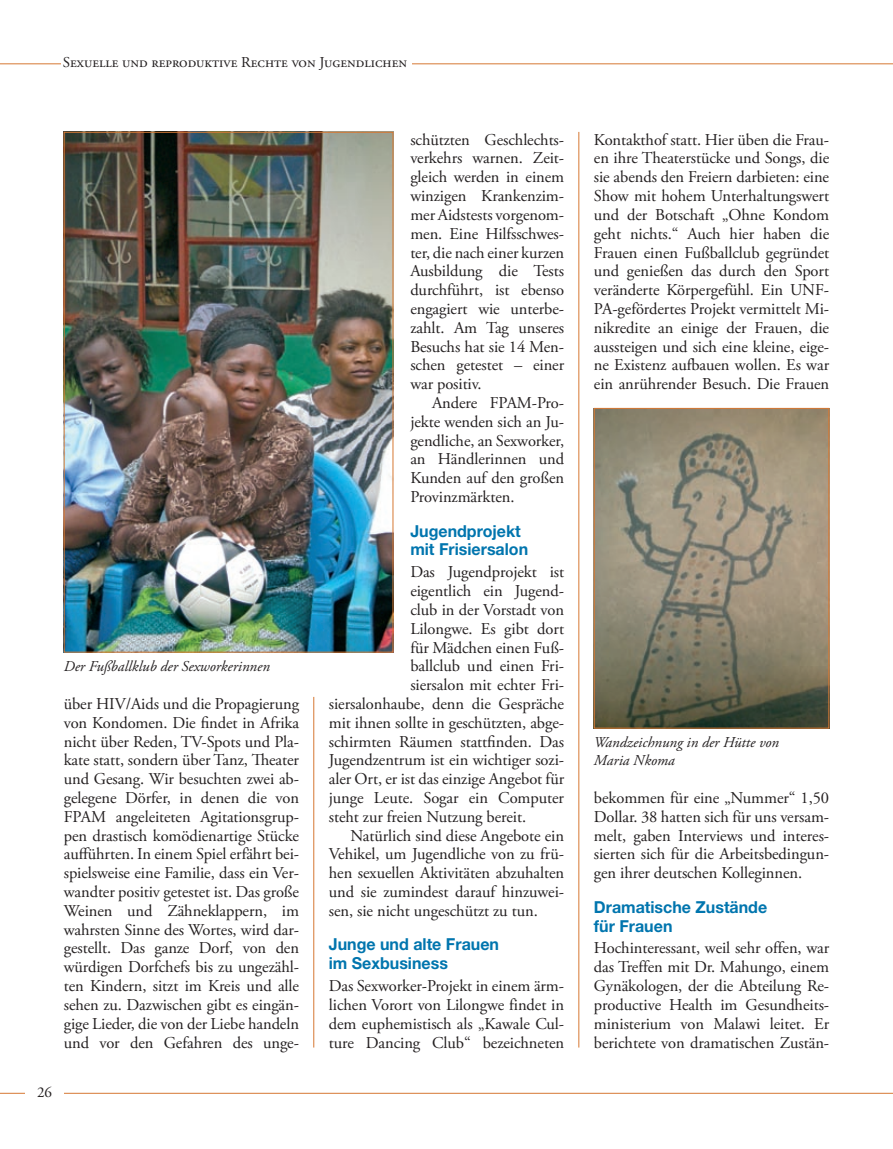
<style>
.page{position:relative;width:893px;height:1149px;background:#fff}
.page>*{position:absolute;margin:0;border:0;box-sizing:border-box;transform-origin:0 0}
.t1{font:16.5px/18.8px "Adobe Garamond Pro";letter-spacing:-.005em;color:#231f20;text-align:justify}
.t2{font:700 16.5px/18.8px "Helvetica Neue LT Pro";color:#0075ae}
.t3{font:italic 15px/18px "Adobe Garamond Pro";color:#231f20}
.t4{font:15px "Adobe Garamond Pro";color:#231f20}
</style>
<div class="page">
<hr style="left:0;top:63px;width:893px;height:1px;background:#d67833">
<div style="left:61px;top:56px;width:350px;height:28px;background:#fff"></div>
<hr style="left:0;top:1092px;width:893px;height:1px;background:#d67833">
<div style="left:26px;top:1086px;width:38px;height:17px;background:#fff"></div>
<hr style="left:578px;top:132px;width:1px;height:915px;background:#d67833">
<img style="left:596px;top:410px;width:231px;height:316px">
<div style="left:594px;top:408px;width:235px;height:320px;border:1px solid #d67833"></div>
<img style="left:66px;top:134px;width:325px;height:516px">
<hr style="left:313px;top:696px;width:1px;height:351px;background:#d67833">
<p class="t4" style="left:63px;top:53px;width:346px">SEXUELLE UND REPRODUKTIVE RECHTE VON JUGENDLICHEN</p>
<p class="t3" style="left:64px;top:657px;width:208px">Der Fußballklub der Sexworkerinnen</p>
<p class="t1" style="left:64px;top:694px;width:237px">über HIV/Aids und die Propagierung von Kondomen. Die findet in Afrika nicht über Reden, TV-Spots und Pla&shy;kate statt, sondern über Tanz, Theater und Gesang. Wir besuchten zwei ab&shy;gelegene Dörfer, in denen die von FPAM angeleiteten Agitationsgrup&shy;pen drastisch komödienartige Stücke aufführten. In einem Spiel erfährt bei&shy;spielsweise eine Familie, dass ein Ver&shy;wandter positiv getestet ist. Das große Weinen und Zähneklappern, im wahrsten Sinne des Wortes, wird dar&shy;gestellt. Das ganze Dorf, von den würdigen Dorfchefs bis zu ungezähl&shy;ten Kindern, sitzt im Kreis und alle sehen zu. Dazwischen gibt es eingän&shy;gige Lieder, die von der Liebe handeln und vor den Gefahren des unge-</p>
<p class="t4" style="left:37px;top:1083px;width:16px">26</p>
<p class="t1" style="left:410px;top:131px;width:155px">schützten Geschlechts&shy;verkehrs warnen. Zeit&shy;gleich werden in einem winzigen Krankenzim&shy;mer Aidstests vorgenom&shy;men. Eine Hilfsschwes&shy;ter, die nach einer kurzen Ausbildung die Tests durchführt, ist ebenso engagiert wie unterbe&shy;zahlt. Am Tag unseres Besuchs hat sie 14 Men&shy;schen getestet – einer war positiv.</p>
<p class="t1" style="left:410px;top:394px;width:155px;text-indent:22px">Andere FPAM-Pro&shy;jekte wenden sich an Ju&shy;gendliche, an Sexworker, an Händlerinnen und Kunden auf den großen Provinzmärkten.</p>
<p class="t2" style="left:410px;top:521px;width:119px">Jugendprojekt mit Frisiersalon</p>
<p class="t1" style="left:410px;top:563px;width:155px">Das Jugendprojekt ist</p>
<p class="t1" style="left:410px;top:582px;width:155px">eigentlich ein Jugend-</p>
<p class="t1" style="left:410px;top:600px;width:155px">club in der Vorstadt von</p>
<p class="t1" style="left:410px;top:619px;width:155px">Lilongwe. Es gibt dort</p>
<p class="t1" style="left:410px;top:638px;width:155px">für Mädchen einen Fuß-</p>
<p class="t1" style="left:410px;top:657px;width:155px">ballclub und einen Fri-</p>
<p class="t1" style="left:410px;top:676px;width:155px">siersalon mit echter Fri-</p>
<p class="t1" style="left:329px;top:694px;width:237px">siersalonhaube, denn die Gespräche</p>
<p class="t1" style="left:329px;top:713px;width:237px">mit ihnen sollte in geschützten, abge-</p>
<p class="t1" style="left:329px;top:732px;width:237px">schirmten Räumen stattfinden. Das</p>
<p class="t1" style="left:329px;top:751px;width:237px">Jugendzentrum ist ein wichtiger sozi-</p>
<p class="t1" style="left:329px;top:770px;width:237px">aler Ort, er ist das einzige Angebot für</p>
<p class="t1" style="left:329px;top:788px;width:237px">junge Leute. Sogar ein Computer</p>
<p class="t1" style="left:329px;top:807px;width:199px">steht zur freien Nutzung bereit.</p>
<p class="t1" style="left:351px;top:826px;width:215px">Natürlich sind diese Angebote ein</p>
<p class="t1" style="left:329px;top:845px;width:237px">Vehikel, um Jugendliche von zu frü-</p>
<p class="t1" style="left:329px;top:864px;width:237px">hen sexuellen Aktivitäten abzuhalten</p>
<p class="t1" style="left:329px;top:882px;width:237px">und sie zumindest darauf hinzuwei-</p>
<p class="t1" style="left:329px;top:901px;width:210px">sen, sie nicht ungeschützt zu tun.</p>
<p class="t2" style="left:329px;top:934px;width:172px">Junge und alte Frauen im Sexbusiness</p>
<p class="t1" style="left:329px;top:976px;width:237px">Das Sexworker-Projekt in einem ärm&shy;lichen Vorort von Lilongwe findet in dem euphemistisch als „Kawale Cul&shy;ture Dancing Club“ bezeichneten</p>
<p class="t1" style="left:594px;top:131px;width:237px">Kontakthof statt. Hier üben die Frau&shy;en ihre Theaterstücke und Songs, die sie abends den Freiern darbieten: eine Show mit hohem Unterhaltungswert und der Botschaft „Ohne Kondom geht nichts.“ Auch hier haben die Frauen einen Fußballclub gegründet und genießen das durch den Sport veränderte Körpergefühl. Ein UNF-PA-gefördertes Projekt vermittelt Mi&shy;nikredite an einige der Frauen, die aussteigen und sich eine kleine, eige&shy;ne Existenz aufbauen wollen. Es war ein anrührender Besuch. Die Frauen</p>
<p class="t3" style="left:594px;top:733px;width:187px">Wandzeichnung in der Hütte von<br>Maria Nkoma</p>
<p class="t1" style="left:594px;top:788px;width:237px">bekommen für eine „Nummer“ 1,50<br>Dollar. 38 hatten sich für uns versam&shy;melt, gaben Interviews und interes&shy;sierten sich für die Arbeitsbedingun&shy;gen ihrer deutschen Kolleginnen.</p>
<p class="t2" style="left:594px;top:896px;width:175px">Dramatische Zustände für Frauen</p>
<p class="t1" style="left:594px;top:939px;width:237px">Hochinteressant, weil sehr offen, war das Treffen mit Dr. Mahungo, einem Gynäkologen, der die Abteilung Re&shy;productive Health im Gesundheits&shy;ministerium von Malawi leitet. Er berichtete von dramatischen Zustän-</p>
</div>
